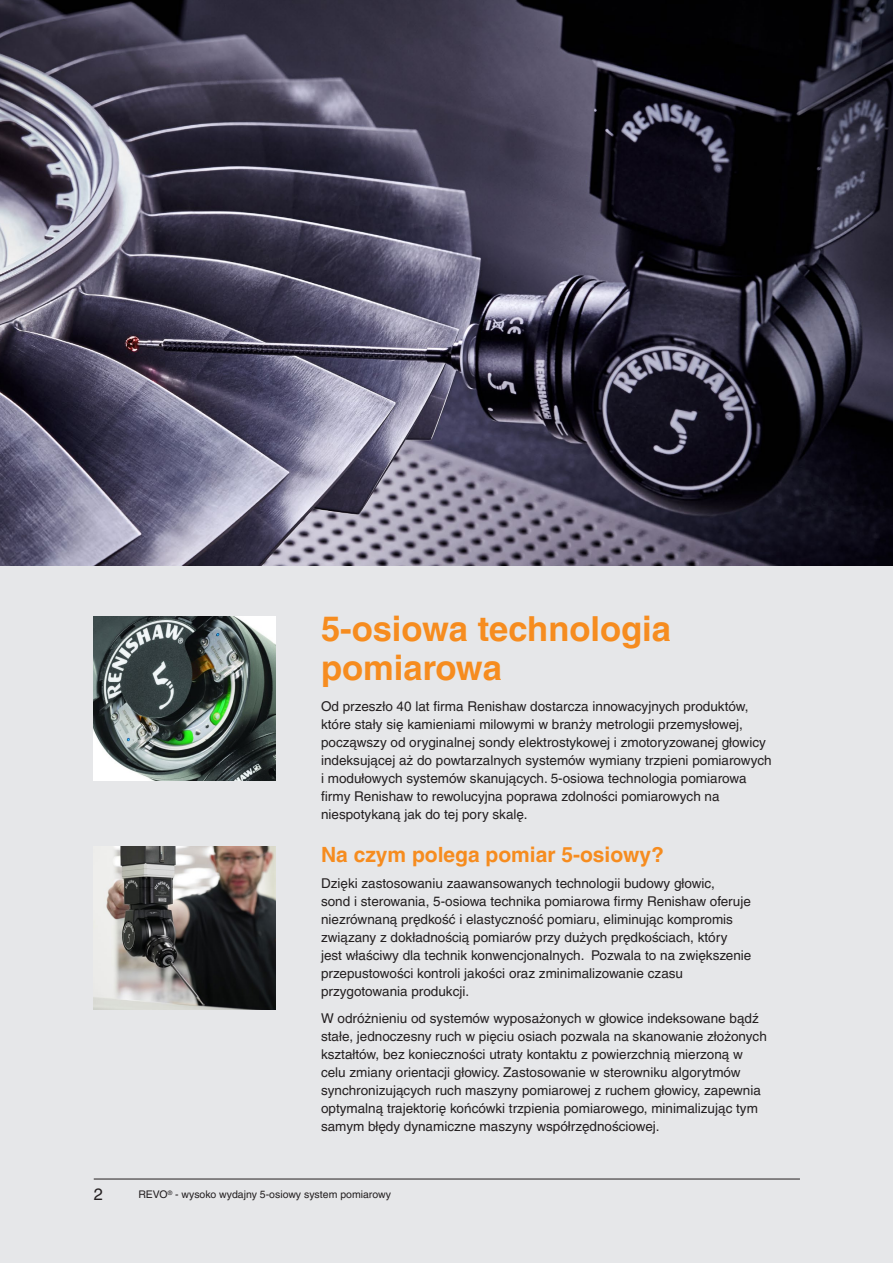
<style>
.page{position:relative;width:893px;height:1263px;background:#fff}
.page>*{position:absolute;margin:0;border:0;box-sizing:border-box;transform-origin:0 0}
.Inside_Headline_21pt{font:700 34.5px/39px "Helvetica LT Pro";color:#f68c1f}
.Subheading_14pt_Bold{font:700 21px "Helvetica LT Pro";color:#f68c1f}
.t1{font:16.5px "Helvetica LT Pro";color:#231f20}
.Body_Text_9pt{font:13.5px/18px "Helvetica LT Pro";color:#231f20}
.Body_Text_9pt_Bold{font:13.5px/18px "Helvetica LT Pro";color:#231f20}
.t2{font:10.5px "Helvetica LT Pro";color:#231f20}
</style>
<div class="page">
<div style="left:0;top:478px;width:893px;height:785px;background:#e6e7e9"></div>
<hr style="left:94px;top:1179px;width:706px;height:1px;background:#231f20">
<img style="left:0;top:0;width:893px;height:566px">
<img style="left:94px;top:617px;width:181px;height:163px">
<img style="left:94px;top:846px;width:181px;height:164px">
<p class="Inside_Headline_21pt" style="left:321px;top:610px;width:351px">5-osiowa technologia pomiarowa</p>
<p class="Body_Text_9pt_Bold" style="left:321px;top:697px;width:452px">Od przeszło 40 lat firma Renishaw dostarcza innowacyjnych produktów, które stały się kamieniami milowymi w branży metrologii przemysłowej, począwszy od oryginalnej sondy elektrostykowej i zmotoryzowanej głowicy indeksującej aż do powtarzalnych systemów wymiany trzpieni pomiarowych i modułowych systemów skanujących. 5-osiowa technologia pomiarowa firmy Renishaw to rewolucyjna poprawa zdolności pomiarowych na niespotykaną jak do tej pory skalę.</p>
<p class="Subheading_14pt_Bold" style="left:321px;top:841px;width:344px">Na czym polega pomiar 5-osiowy?</p>
<p class="Body_Text_9pt" style="left:321px;top:874px;width:432px">Dzięki zastosowaniu zaawansowanych technologii budowy głowic,<br>sond i sterowania, 5-osiowa technika pomiarowa firmy Renishaw oferuje niezrównaną prędkość i elastyczność pomiaru, eliminując kompromis związany z dokładnością pomiarów przy dużych prędkościach, który jest właściwy dla technik konwencjonalnych. Pozwala to na zwiększenie przepustowości kontroli jakości oraz zminimalizowanie czasu przygotowania produkcji.</p>
<p class="Body_Text_9pt" style="left:321px;top:1009px;width:447px">W odróżnieniu od systemów wyposażonych w głowice indeksowane bądź stałe, jednoczesny ruch w pięciu osiach pozwala na skanowanie złożonych kształtów, bez konieczności utraty kontaktu z powierzchnią mierzoną w celu zmiany orientacji głowicy. Zastosowanie w sterowniku algorytmów synchronizujących ruch maszyny pomiarowej z ruchem głowicy, zapewnia optymalną trajektorię końcówki trzpienia pomiarowego, minimalizując tym samym błędy dynamiczne maszyny współrzędnościowej.</p>
<p class="t1" style="left:94px;top:1185px;width:11px">2</p>
<p class="t2" style="left:138px;top:1188px;width:254px">REVO<sup>®</sup> - wysoko wydajny 5-osiowy system pomiarowy</p>
</div>
